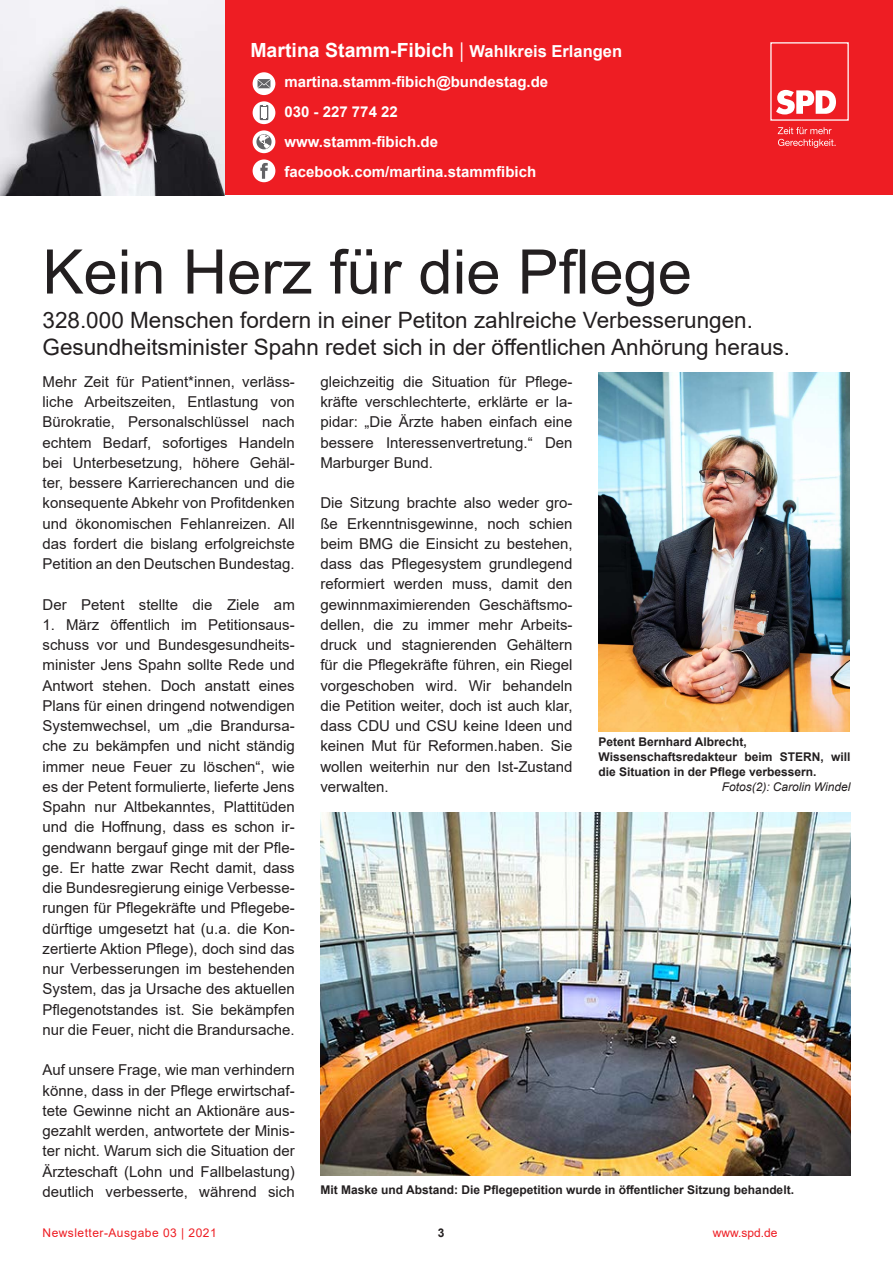
<style>
.page{position:relative;width:893px;height:1263px;background:#fff}
.page>*{position:absolute;margin:0;border:0;box-sizing:border-box;transform-origin:0 0}
.t1{font:61.5px "Arial";color:#231f20}
.t2{font:22.5px "Arial";color:#231f20}
.t3{font:700 19.5px "Arial";color:#fff}
.t4{font:15px/20.2px "Arial";color:#231f20;text-align:justify}
.t5{font:700 15px/30px "Arial";color:#fff}
.t6{font:700 12px/15px "Arial";color:#231f20}
.t7{font:12px "Arial";letter-spacing:.04em;color:#ee1d23}
.t8{font:italic 12px "Arial";color:#231f20}
.s1{font-family:"Myriad Pro";font-weight:400}
.s2{font-size:16.5px}
</style>
<div class="page">
<div style="left:172px;top:0;width:721px;height:195px;background:#ee1d23"></div>
<svg style="left:770px;top:42px;width:79px;height:79px"></svg>
<svg style="left:778px;top:127px;width:58px;height:21px"></svg>
<img style="left:0;top:0;width:225px;height:195px">
<div style="left:253px;top:159px;width:22px;height:23px;background:#fff;border-radius:50%"></div>
<svg style="left:260px;top:163px;width:8px;height:16px"></svg>
<div style="left:253px;top:130px;width:22px;height:23px;background:#fff;border-radius:50%"></div>
<svg style="left:256px;top:134px;width:16px;height:15px"></svg>
<svg style="left:253px;top:101px;width:22px;height:23px"></svg>
<svg style="left:260px;top:105px;width:8px;height:15px"></svg>
<div style="left:261px;top:107px;width:6px;height:10px;background:#fff"></div>
<div style="left:253px;top:72px;width:22px;height:23px;background:#fff;border-radius:50%"></div>
<svg style="left:258px;top:79px;width:12px;height:9px"></svg>
<img style="left:598px;top:372px;width:251px;height:359px">
<img style="left:320px;top:812px;width:530px;height:364px">
<h3 class="t3" style="left:250px;top:37px;width:373px">Martina Stamm-Fibich <span class="s1">|</span> <span class="s2">Wahlkreis Erlangen</span></h3>
<p class="t5" style="left:284px;top:67px;width:265px">martina.stamm-fibich@bundestag.de<br>030 - 227 774 22 www.stamm-fibich.de facebook.com/martina.stammfibich</p>
<p class="t1" style="left:43px;top:230px;width:651px">Kein Herz für die Pflege</p>
<p class="t2" style="left:43px;top:304px;width:712px">328.000 Menschen fordern in einer Petiton zahlreiche Verbesserungen.</p>
<p class="t2" style="left:43px;top:331px;width:749px">Gesundheitsminister Spahn redet sich in der öffentlichen Anhörung heraus.</p>
<p class="t4" style="left:43px;top:371px;width:254px">Mehr Zeit für Patient*innen, verläss&shy;liche Arbeitszeiten, Entlastung von Bürokratie, Personalschlüssel nach echtem Bedarf, sofortiges Handeln bei Unterbesetzung, höhere Gehäl&shy;ter, bessere Karrierechancen und die konsequente Abkehr von Profitdenken und ökonomischen Fehlanreizen. All das fordert die bislang erfolgreichste Petition an den Deutschen Bundestag.</p>
<p class="t4" style="left:43px;top:594px;width:254px">Der Petent stellte die Ziele am</p>
<p class="t4" style="left:43px;top:614px;width:254px">1. März öffentlich im Petitionsaus&shy;schuss vor und Bundesgesundheits&shy;minister Jens Spahn sollte Rede und Antwort stehen. Doch anstatt eines Plans für einen dringend notwendigen Systemwechsel, um „die Brandursa&shy;che zu bekämpfen und nicht ständig immer neue Feuer zu löschen“, wie es der Petent formulierte, lieferte Jens Spahn nur Altbekanntes, Plattitüden und die Hoffnung, dass es schon ir&shy;gendwann bergauf ginge mit der Pfle&shy;ge. Er hatte zwar Recht damit, dass die Bundesregierung einige Verbesse&shy;rungen für Pflegekräfte und Pflegebe&shy;dürftige umgesetzt hat (u.a. die Kon&shy;zertierte Aktion Pflege), doch sind das nur Verbesserungen im bestehenden System, das ja Ursache des aktuellen Pflegenotstandes ist. Sie bekämpfen nur die Feuer, nicht die Brandursache.</p>
<p class="t4" style="left:43px;top:1060px;width:254px">Auf unsere Frage, wie man verhindern könne, dass in der Pflege erwirtschaf&shy;tete Gewinne nicht an Aktionäre aus&shy;gezahlt werden, antwortete der Minis&shy;ter nicht. Warum sich die Situation der Ärzteschaft (Lohn und Fallbelastung) deutlich verbesserte, während sich</p>
<p class="t4" style="left:320px;top:371px;width:254px">gleichzeitig die Situation für Pflege&shy;kräfte verschlechterte, erklärte er la&shy;pidar: „Die Ärzte haben einfach eine bessere Interessenvertretung.“ Den Marburger Bund.</p>
<p class="t4" style="left:320px;top:493px;width:254px">Die Sitzung brachte also weder gro&shy;ße Erkenntnisgewinne, noch schien beim BMG die Einsicht zu bestehen, dass das Pflegesystem grundlegend reformiert werden muss, damit den gewinnmaximierenden Geschäftsmo&shy;dellen, die zu immer mehr Arbeits&shy;druck und stagnierenden Gehältern für die Pflegekräfte führen, ein Riegel vorgeschoben wird. Wir behandeln die Petition weiter, doch ist auch klar, dass CDU und CSU keine Ideen und keinen Mut für Reformen.haben. Sie wollen weiterhin nur den Ist-Zustand verwalten.</p>
<p class="t6" style="left:598px;top:734px;width:150px">Petent Bernhard Albrecht,</p>
<p class="t6" style="left:598px;top:749px;width:253px">Wissenschaftsredakteur beim STERN, will die Situation in der Pflege verbessern.</p>
<p class="t8" style="left:722px;top:779px;width:130px">Fotos(2): Carolin Windel</p>
<p class="t6" style="left:321px;top:1182px;width:475px">Mit Maske und Abstand: Die Pflegepetition wurde in öffentlicher Sitzung behandelt.</p>
<p class="t7" style="left:43px;top:1225px;width:176px">Newsletter-Ausgabe 03 | 2021</p>
<p class="t6" style="left:438px;top:1226px;width:8px">3</p>
<p class="t7" style="left:713px;top:1225px;width:66px">www.spd.de</p>
</div>
